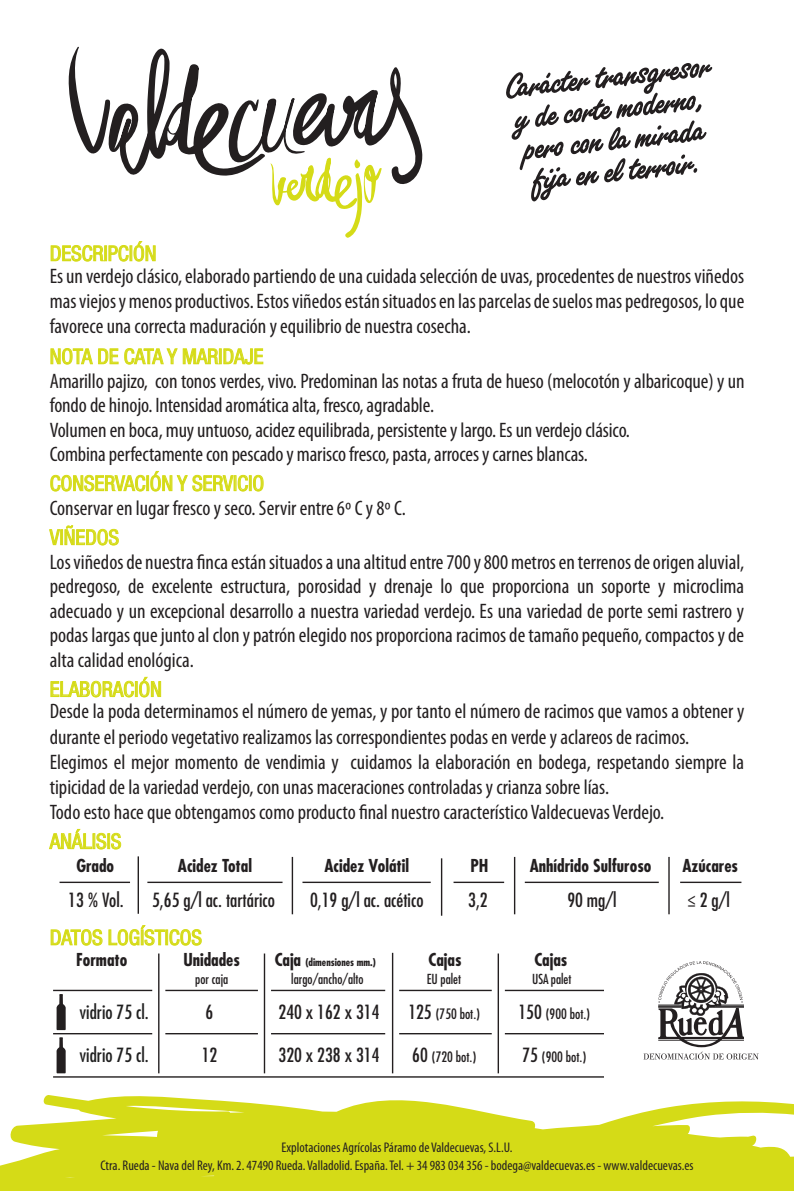
<style>
.page{position:relative;width:794px;height:1191px;background:#fff}
.page>*{position:absolute;margin:0;border:0;box-sizing:border-box;transform-origin:0 0}
.t1{font:condensed 21px/24.5px "Myriad Pro";color:#231f20}
.t2{font:condensed 21px "Helvetica Neue LT Com";color:#d5db17}
.t3{font:condensed 19.07px "Futura Std";color:#231f20}
.t4{font:condensed 19.07px "Futura Std";color:#202020}
.t5{font:700 condensed 17.32px "Futura Std";color:#231f20}
.t6{font:condensed 14px/17.5px "Myriad Pro";color:#231f20;text-align:center}
.t7{font:condensed 14px "Futura Std";color:#231f20}
.t8{font:condensed 13.47px "Futura Std";color:#231f20}
.t9{font:700 condensed 10.5px "Futura Std";color:#231f20}
.s1{font-size:17.32px}
.s2{font-size:19.07px}
</style>
<div class="page">
<svg style="left:0;top:1095px;width:793px;height:96px;fill:#d5db17"></svg>
<svg style="left:506px;top:63px;width:206px;height:139px"></svg>
<hr style="left:158px;top:953px;width:1px;height:120px;background:#231f20">
<hr style="left:264px;top:953px;width:1px;height:120px;background:#231f20">
<hr style="left:392px;top:952px;width:1px;height:121px;background:#231f20">
<hr style="left:497px;top:953px;width:2px;height:120px;background:#231f20">
<svg style="left:51px;top:929px;width:51px;height:16px"></svg>
<svg style="left:108px;top:925px;width:94px;height:20px"></svg>
<hr style="left:165px;top:989px;width:93px;height:2px;background:#231f20">
<hr style="left:271px;top:989px;width:114px;height:2px;background:#231f20">
<hr style="left:399px;top:989px;width:93px;height:2px;background:#231f20">
<hr style="left:505px;top:989px;width:99px;height:2px;background:#231f20">
<hr style="left:53px;top:989px;width:99px;height:2px;background:#231f20">
<svg style="left:57px;top:994px;width:9px;height:36px"></svg>
<hr style="left:165px;top:1033px;width:93px;height:1px;background:#231f20">
<hr style="left:271px;top:1033px;width:114px;height:1px;background:#231f20">
<hr style="left:399px;top:1033px;width:93px;height:1px;background:#231f20">
<hr style="left:505px;top:1033px;width:99px;height:1px;background:#231f20">
<hr style="left:53px;top:1033px;width:99px;height:1px;background:#231f20">
<svg style="left:57px;top:1037px;width:9px;height:36px"></svg>
<hr style="left:53px;top:1076px;width:551px;height:1px;background:#231f20">
<svg style="left:51px;top:676px;width:110px;height:22px"></svg>
<svg style="left:49px;top:525px;width:70px;height:21px"></svg>
<svg style="left:50px;top:470px;width:213px;height:22px"></svg>
<svg style="left:51px;top:348px;width:212px;height:17px"></svg>
<svg style="left:49px;top:829px;width:72px;height:20px"></svg>
<hr style="left:138px;top:856px;width:1px;height:57px;background:#231f20">
<hr style="left:292px;top:857px;width:1px;height:57px;background:#231f20">
<hr style="left:60px;top:881px;width:70px;height:2px;background:#231f20">
<hr style="left:147px;top:881px;width:135px;height:2px;background:#231f20">
<hr style="left:302px;top:881px;width:129px;height:2px;background:#231f20">
<hr style="left:453px;top:881px;width:51px;height:2px;background:#231f20">
<hr style="left:525px;top:881px;width:134px;height:2px;background:#231f20">
<hr style="left:680px;top:881px;width:61px;height:2px;background:#231f20">
<hr style="left:441px;top:858px;width:1px;height:57px;background:#231f20">
<hr style="left:514px;top:857px;width:1px;height:57px;background:#231f20">
<hr style="left:668px;top:857px;width:1px;height:57px;background:#231f20">
<svg style="left:51px;top:46px;width:372px;height:216px"></svg>
<svg style="left:643px;top:961px;width:116px;height:98px"></svg>
<p class="t2" style="left:50px;top:246px;width:108px">DESCRIPCIÓN</p>
<p class="t1" style="left:50px;top:263px;width:696px;line-height:25.2px;text-align:justify">Es un verdejo clásico, elaborado partiendo de una cuidada selección de uvas, procedentes de nuestros viñedos mas viejos y menos productivos. Estos viñedos están situados en las parcelas de suelos mas pedregosos, lo que favorece una correcta maduración y equilibrio de nuestra cosecha.</p>
<p class="t2" style="left:50px;top:349px;width:215px">NOTA DE CATA Y MARIDAJE</p>
<p class="t1" style="left:50px;top:368px;width:696px">Amarillo pajizo, con tonos verdes, vivo. Predominan las notas a fruta de hueso (melocotón y albaricoque) y un fondo de hinojo. Intensidad aromática alta, fresco, agradable.<br>Volumen en boca, muy untuoso, acidez equilibrada, persistente y largo. Es un verdejo clásico.<br>Combina perfectamente con pescado y marisco fresco, pasta, arroces y carnes blancas.</p>
<p class="t2" style="left:50px;top:475px;width:216px">CONSERVACIÓN Y SERVICIO</p>
<p class="t1" style="left:50px;top:495px;width:358px">Conservar en lugar fresco y seco. Servir entre 6º C y 8º C.</p>
<p class="t2" style="left:50px;top:529px;width:71px">VIÑEDOS</p>
<p class="t1" style="left:50px;top:549px;width:696px;text-align:justify">Los viñedos de nuestra finca están situados a una altitud entre 700 y 800 metros en terrenos de origen aluvial, pedregoso, de excelente estructura, porosidad y drenaje lo que proporciona un soporte y microclima adecuado y un excepcional desarrollo a nuestra variedad verdejo. Es una variedad de porte semi rastrero y podas largas que junto al clon y patrón elegido nos proporciona racimos de tamaño pequeño, compactos y de alta calidad enológica.</p>
<p class="t2" style="left:50px;top:681px;width:114px">ELABORACIÓN</p>
<p class="t1" style="left:50px;top:698px;width:696px;line-height:25.2px">Desde la poda determinamos el número de yemas, y por tanto el número de racimos que vamos a obtener y durante el periodo vegetativo realizamos las correspondientes podas en verde y aclareos de racimos.<br>Elegimos el mejor momento de vendimia y cuidamos la elaboración en bodega, respetando siempre la tipicidad de la variedad verdejo, con unas maceraciones controladas y crianza sobre lías.<br>Todo esto hace que obtengamos como producto final nuestro característico Valdecuevas Verdejo.</p>
<p class="t2" style="left:50px;top:833px;width:73px">ANÁLISIS</p>
<p class="t5" style="left:76px;top:855px;width:39px">Grado</p>
<p class="t5" style="left:178px;top:855px;width:76px">Acidez Total</p>
<p class="t5" style="left:324px;top:855px;width:86px">Acidez Volátil</p>
<p class="t5" style="left:470px;top:855px;width:20px">PH</p>
<p class="t5" style="left:530px;top:855px;width:123px">Anhídrido Sulfuroso</p>
<p class="t5" style="left:682px;top:855px;width:57px">Azúcares</p>
<p class="t3" style="left:68px;top:888px;width:57px">13 % Vol.</p>
<p class="t3" style="left:152px;top:888px;width:124px">5,65 g/l ac. tartárico</p>
<p class="t3" style="left:310px;top:888px;width:115px">0,19 g/l ac. acético</p>
<p class="t3" style="left:468px;top:888px;width:21px">3,2</p>
<p class="t3" style="left:567px;top:888px;width:51px">90 mg/l</p>
<p class="t3" style="left:687px;top:888px;width:44px">≤ 2 g/l</p>
<p class="t2" style="left:50px;top:930px;width:154px">DATOS LOGÍSTICOS</p>
<p class="t5" style="left:76px;top:948px;width:53px">Formato</p>
<p class="t5" style="left:183px;top:948px;width:58px">Unidades</p>
<p class="t9" style="left:275px;top:955px;width:103px"><span class="s1">Caja</span> (dimensiones mm.)</p>
<p class="t5" style="left:428px;top:948px;width:35px">Cajas</p>
<p class="t5" style="left:534px;top:948px;width:35px">Cajas</p>
<p class="t8" style="left:195px;top:971px;width:35px">por caja</p>
<p class="t8" style="left:291px;top:971px;width:74px">largo/ancho/alto</p>
<p class="t8" style="left:427px;top:971px;width:36px">EU palet</p>
<p class="t8" style="left:532px;top:971px;width:41px">USA palet</p>
<p class="t4" style="left:79px;top:1000px;width:71px">vidrio 75 cl.</p>
<p class="t4" style="left:79px;top:1044px;width:71px">vidrio 75 cl.</p>
<p class="t3" style="left:202px;top:1044px;width:17px">12</p>
<p class="t3" style="left:278px;top:1044px;width:103px">320 x 238 x 314</p>
<p class="t7" style="left:412px;top:1048px;width:65px"><span class="s2">60</span> (720 bot.)</p>
<p class="t7" style="left:522px;top:1048px;width:65px"><span class="s2">75</span> (900 bot.)</p>
<p class="t3" style="left:206px;top:1000px;width:9px">6</p>
<p class="t3" style="left:278px;top:1000px;width:103px">240 x 162 x 314</p>
<p class="t7" style="left:408px;top:1005px;width:73px"><span class="s2">125</span> (750 bot.)</p>
<p class="t7" style="left:518px;top:1005px;width:73px"><span class="s2">150</span> (900 bot.)</p>
<p class="t6" style="left:100px;top:1138px;width:594px">Explotaciones Agrícolas Páramo de Valdecuevas, S.L.U.<br>Ctra. Rueda - Nava del Rey, Km. 2. 47490 Rueda. Valladolid. España. Tel. + 34 983 034 356 - bodega@valdecuevas.es - www.valdecuevas.es</p>
</div>
